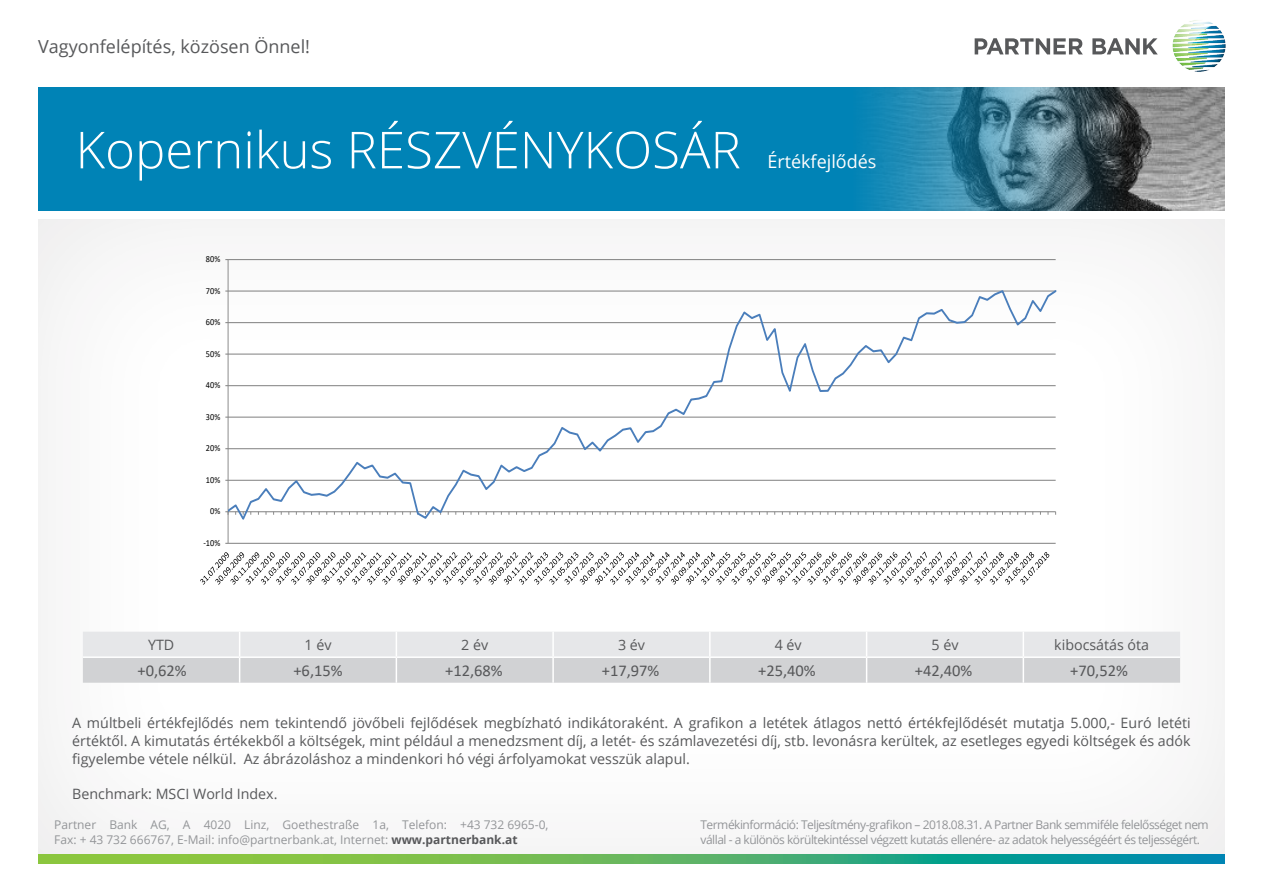
<style>
.page{position:relative;width:1263px;height:893px;background:#fff}
.page>*{position:absolute;margin:0;border:0;box-sizing:border-box;transform-origin:0 0}
.t1{font:300 51px "Open Sans";color:#fff}
.t2{font:18px "Open Sans";color:#57585a}
.t3{font:18px "Open Sans";color:#fff}
.Aufzählung{font:16.5px "Calibri";color:#57585a}
.Fließtext{font:14.25px/18px "Open Sans";color:#57585a;text-align:justify}
.Fließtext_klein{font:12px/15px "Open Sans";letter-spacing:-.04em;color:#939598}
.Fließtext_klein-2{font:12px/15px "Open Sans";color:#939598}
.t4{font:9.3px "Calibri";color:#000;scale:.9 1}
.s1{font-weight:700;color:#57585a}
</style>
<div class="page">
<div style="left:38px;top:87px;width:1187px;height:123px;background:#0083b6"></div>
<img style="left:1172px;top:20px;width:54px;height:52px">
<svg style="left:975px;top:38px;width:183px;height:16px"></svg>
<div style="left:38px;top:218px;width:1187px;height:638px;background:#fbfbfb"></div>
<svg style="left:38px;top:855px;width:1187px;height:8px;background:#51b068"></svg>
<img style="left:865px;top:87px;width:360px;height:123px">
<svg style="left:83px;top:632px;width:1097px;height:51px;background:#dcdddf"></svg>
<hr style="left:553px;top:656px;width:157px;height:2px;background:#fff">
<hr style="left:552px;top:658px;width:2px;height:25px;background:#fff">
<hr style="left:710px;top:656px;width:157px;height:2px;background:#fff">
<hr style="left:709px;top:658px;width:2px;height:25px;background:#fff">
<hr style="left:867px;top:656px;width:156px;height:2px;background:#fff">
<svg style="left:866px;top:632px;width:1px;height:51px"></svg>
<hr style="left:1023px;top:656px;width:157px;height:2px;background:#fff">
<hr style="left:1022px;top:658px;width:2px;height:25px;background:#fff">
<hr style="left:228px;top:543px;width:828px;height:1px;background:#868686">
<hr style="left:228px;top:259px;width:828px;height:1px;background:#868686">
<hr style="left:228px;top:260px;width:1px;height:283px;background:#868686">
<svg style="left:228px;top:288px;width:828px;height:235px"></svg>
<svg style="left:200px;top:552px;width:410px;height:33px"></svg>
<svg style="left:610px;top:552px;width:439px;height:33px"></svg>
<p class="t2" style="left:38px;top:34px;width:273px">Vagyonfelépítés, közösen Önnel!</p>
<p class="t1" style="left:75px;top:115px;width:667px">Kopernikus RÉSZVÉNYKOSÁR</p>
<p class="t3" style="left:767px;top:149px;width:111px">Értékfejlődés</p>
<p class="t4" style="left:206px;top:253px;width:18px">80%</p>
<p class="t4" style="left:206px;top:284px;width:18px">70%</p>
<p class="t4" style="left:206px;top:316px;width:18px">60%</p>
<p class="t4" style="left:206px;top:347px;width:18px">50%</p>
<p class="t4" style="left:206px;top:379px;width:18px">40%</p>
<p class="t4" style="left:206px;top:410px;width:18px">30%</p>
<p class="t4" style="left:206px;top:442px;width:18px">20%</p>
<p class="t4" style="left:206px;top:473px;width:18px">10%</p>
<p class="t4" style="left:210px;top:505px;width:13px">0%</p>
<p class="t4" style="left:203px;top:536px;width:20px">-10%</p>
<p class="Fließtext" style="left:148px;top:635px;width:28px">YTD</p>
<p class="Fließtext" style="left:304px;top:635px;width:28px">1 év</p>
<p class="Fließtext" style="left:461px;top:635px;width:28px">2 év</p>
<p class="Fließtext" style="left:618px;top:635px;width:28px">3 év</p>
<p class="Fließtext" style="left:775px;top:635px;width:28px">4 év</p>
<p class="Fließtext" style="left:931px;top:635px;width:28px">5 év</p>
<p class="Fließtext" style="left:1054px;top:635px;width:96px">kibocsátás óta</p>
<p class="Aufzählung" style="left:138px;top:659px;width:51px">+0,62%</p>
<p class="Aufzählung" style="left:293px;top:659px;width:51px">+6,15%</p>
<p class="Aufzählung" style="left:445px;top:659px;width:59px">+12,68%</p>
<p class="Aufzählung" style="left:602px;top:659px;width:59px">+17,97%</p>
<p class="Aufzählung" style="left:758px;top:659px;width:59px">+25,40%</p>
<p class="Aufzählung" style="left:915px;top:659px;width:59px">+42,40%</p>
<p class="Aufzählung" style="left:1070px;top:659px;width:59px">+70,52%</p>
<p class="Fließtext" style="left:72px;top:713px;width:1120px">A múltbeli értékfejlődés nem tekintendő jövőbeli fejlődések megbízható indikátoraként. A grafikon a letétek átlagos nettó értékfejlődését mutatja 5.000,- Euró letéti értéktől. A kimutatás értékekből a költségek, mint például a menedzsment díj, a letét- és számlavezetési díj, stb. levonásra kerültek, az esetleges egyedi költségek és adók figyelembe vétele nélkül. Az ábrázoláshoz a mindenkori hó végi árfolyamokat vesszük alapul.</p>
<p class="Fließtext" style="left:72px;top:784px;width:207px">Benchmark: MSCI World Index.</p>
<p class="Fließtext_klein-2" style="left:54px;top:817px;width:496px">Partner Bank AG, A 4020 Linz, Goethestraße 1a, Telefon: +43 732 6965-0,<br>Fax: + 43 732 666767, E-Mail: info@partnerbank.at, Internet: <span class="s1">www.partnerbank.at</span></p>
<p class="Fließtext_klein" style="left:700px;top:817px;width:510px">Termékinformáció: Teljesítmény-grafikon – 2018.08.31. A Partner Bank semmiféle felelősséget nem vállal - a különös körültekintéssel végzett kutatás ellenére- az adatok helyességéért és teljességért.</p>
</div>
